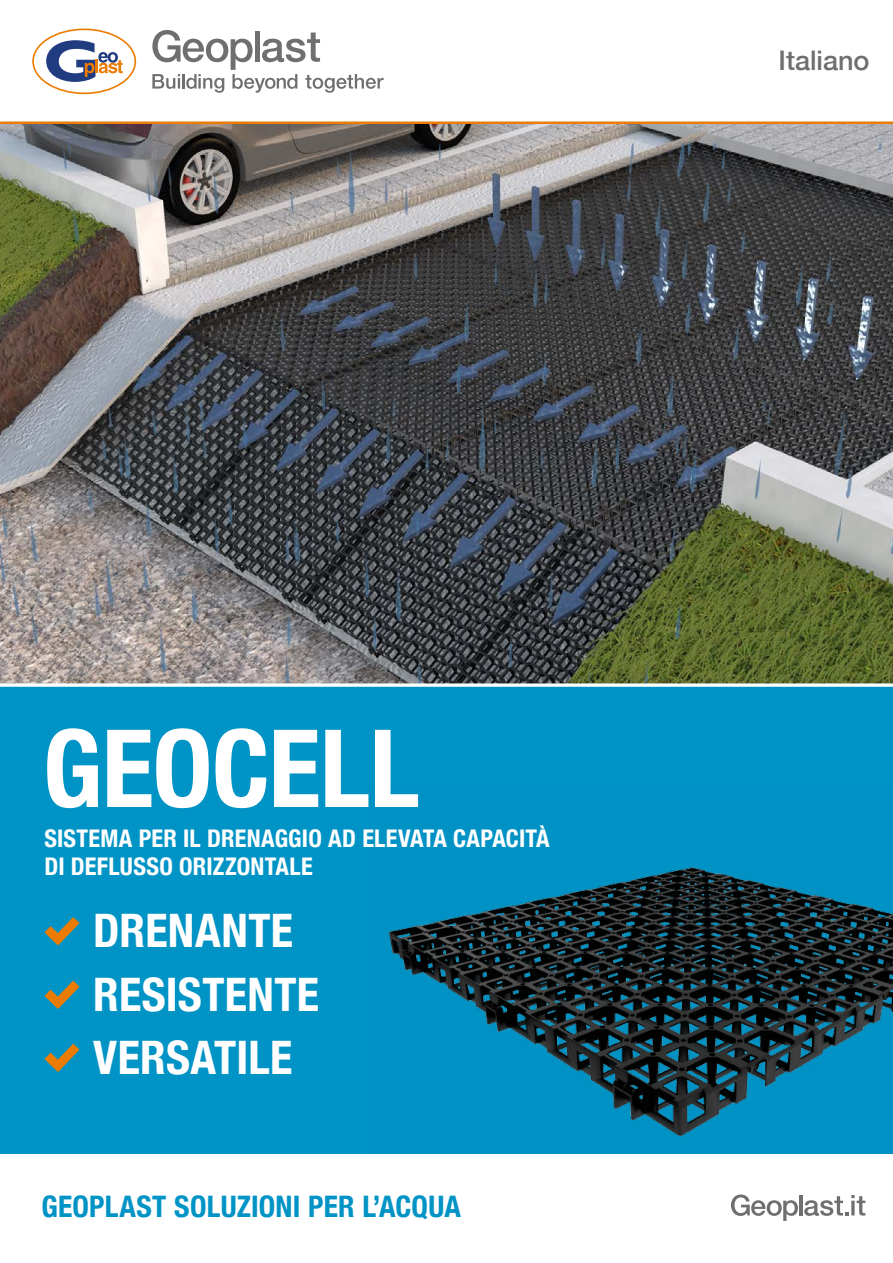
<style>
.page{position:relative;width:893px;height:1263px;background:#fff}
.page>*{position:absolute;margin:0;border:0;box-sizing:border-box;transform-origin:0 0}
.t1{font:700 condensed 108px "Helvetica Neue";letter-spacing:-.005em;color:#fff}
.t2{font:700 condensed 46.2px/63.4px "Helvetica Neue";letter-spacing:.005em;color:#fff}
.t3{font:700 condensed 29.7px "Helvetica Neue";letter-spacing:.005em;color:#0093c5}
.t4{font:500 27px "Helvetica Neue";color:#706f6f}
.t5{font:700 condensed 24.3px/28.3px "Helvetica Neue";letter-spacing:.01em;color:#fff}
</style>
<div class="page">
<div style="left:0;top:683px;width:893px;height:470px;background:#0093c5"></div>
<img style="left:388px;top:867px;width:505px;height:270px">
<svg style="left:731px;top:1194px;width:67px;height:27px"></svg>
<hr style="left:799px;top:1195px;width:4px;height:20px;background:#706f6f">
<svg style="left:804px;top:1195px;width:61px;height:21px"></svg>
<svg style="left:0;top:121px;width:893px;height:3px;background:#ef922b"></svg>
<svg style="left:44px;top:917px;width:36px;height:28px"></svg>
<svg style="left:44px;top:980px;width:36px;height:29px"></svg>
<svg style="left:44px;top:1043px;width:36px;height:29px"></svg>
<img style="left:0;top:124px;width:893px;height:559px">
<svg style="left:0;top:683px;width:893px;height:4px;background:#e1e9e9"></svg>
<svg style="left:32px;top:29px;width:104px;height:65px"></svg>
<svg style="left:152px;top:30px;width:232px;height:63px"></svg>
<p class="t4" style="left:778px;top:39px;width:93px">Italiano</p>
<h1 class="t1" style="left:43px;top:679px;width:379px">GEOCELL</h1>
<p class="t5" style="left:44px;top:822px;width:507px">SISTEMA PER IL DRENAGGIO AD ELEVATA CAPACITÀ<br>DI DEFLUSSO ORIZZONTALE</p>
<h2 class="t2" style="left:93px;top:896px;width:227px">DRENANTE<br>RESISTENTE<br>VERSATILE</h2>
<p class="t3" style="left:41px;top:1181px;width:421px">GEOPLAST SOLUZIONI PER L’ACQUA</p>
</div>
